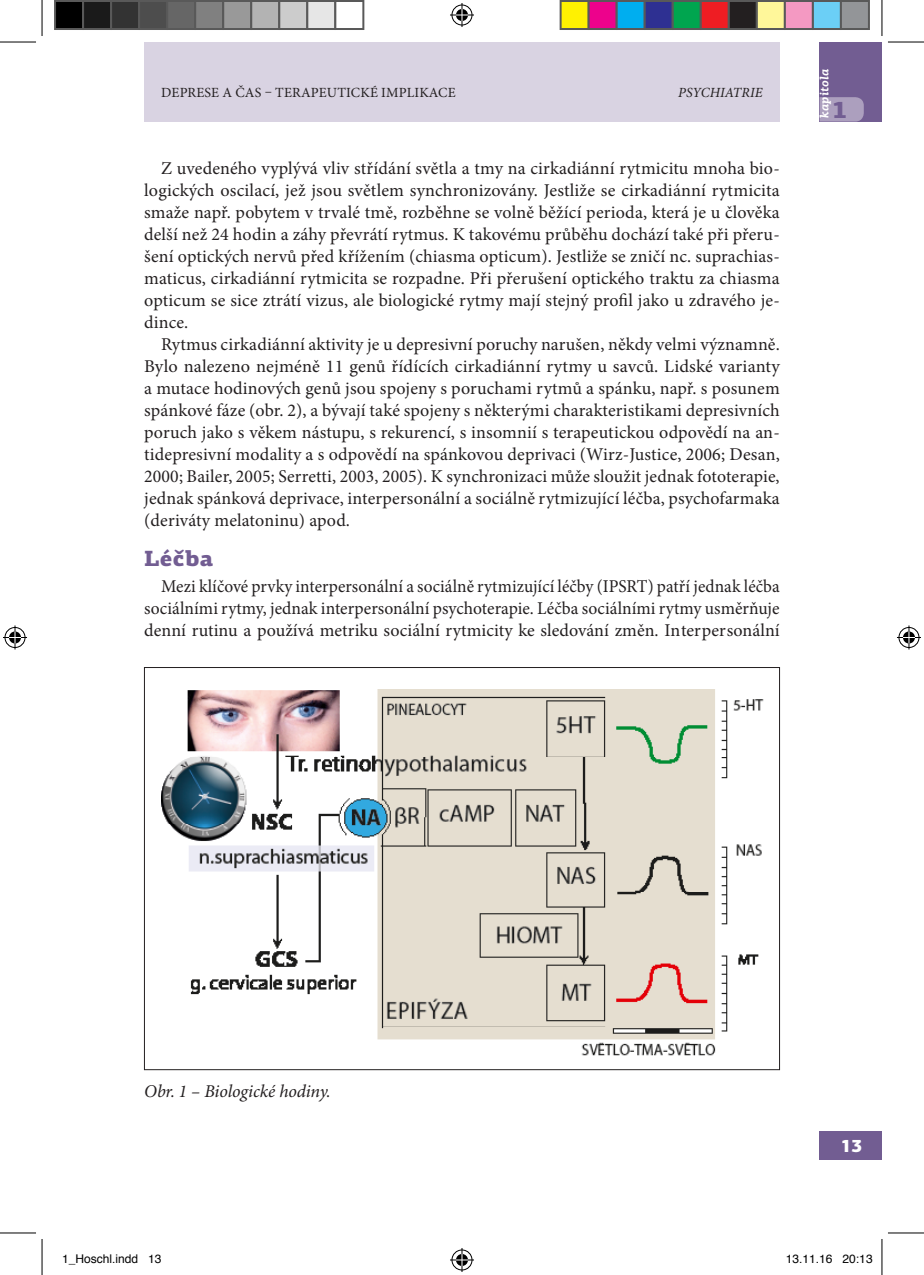
<style>
.page{position:relative;width:924px;height:1275px;background:#fff}
.page>*{position:absolute;margin:0;border:0;box-sizing:border-box;transform-origin:0 0}
.t1{font:900 24px "PF Agora Slab Pro";color:#725d92}
._1_1mezitit{font:900 22px "PF Agora Slab Pro";letter-spacing:.02em;color:#725d92}
.Minion_9_11{font:18px/22px "Minion Pro";letter-spacing:.005em;color:#231f20;text-align:justify}
.Minion_9_11-2{font:18px/22px "Minion Pro";letter-spacing:.005em;color:#231f20;text-align:justify;scale:.96 1}
.popisky_9_10_kurz{font:italic 18px "Minion Pro";letter-spacing:-.005em;color:#231f20}
._1_1mezitit-2{font:900 18px "PF Agora Sans Pro";color:#fff}
.t2{font:14px "Minion Pro";letter-spacing:.01em;color:#231f20}
.t3{font:italic 14px "Minion Pro";letter-spacing:.01em;color:#231f20}
.t4{font:12px "Helvetica";color:#000}
.t5{font:italic 700 12px "PF Agora Slab Pro";letter-spacing:.015em;color:#fff}
</style>
<div class="page">
<div style="left:819px;top:42px;width:62px;height:79px;background:#725d92"></div>
<div style="left:144px;top:42px;width:635px;height:79px;background:#d9d3e2"></div>
<svg style="left:819px;top:97px;width:44px;height:25px"></svg>
<div style="left:819px;top:1131px;width:62px;height:28px;background:#725d92"></div>
<img style="left:161px;top:689px;width:603px;height:367px">
<hr style="left:0;top:42px;width:36px;height:1px;background:#000">
<hr style="left:887px;top:42px;width:36px;height:1px;background:#000">
<hr style="left:0;top:1232px;width:36px;height:1px;background:#000">
<hr style="left:887px;top:1232px;width:36px;height:1px;background:#000">
<hr style="left:42px;top:0;width:1px;height:36px;background:#000">
<hr style="left:42px;top:1239px;width:1px;height:36px;background:#000">
<hr style="left:881px;top:0;width:1px;height:36px;background:#000">
<hr style="left:881px;top:1239px;width:1px;height:36px;background:#000">
<svg style="left:450px;top:3px;width:24px;height:24px"></svg>
<svg style="left:450px;top:1248px;width:24px;height:24px"></svg>
<svg style="left:3px;top:625px;width:24px;height:24px"></svg>
<svg style="left:897px;top:625px;width:23px;height:24px"></svg>
<div style="left:55px;top:1px;width:28px;height:28px;background:#000"></div>
<div style="left:54px;top:0;width:30px;height:30px;border:2px solid #595959"></div>
<div style="left:83px;top:1px;width:28px;height:28px;background:#1a1a1a"></div>
<div style="left:82px;top:0;width:30px;height:30px;border:2px solid #595959"></div>
<div style="left:111px;top:1px;width:28px;height:28px;background:#333"></div>
<div style="left:110px;top:0;width:30px;height:30px;border:2px solid #595959"></div>
<div style="left:139px;top:1px;width:28px;height:28px;background:#4d4d4d"></div>
<div style="left:138px;top:0;width:30px;height:30px;border:2px solid #595959"></div>
<div style="left:167px;top:1px;width:28px;height:28px;background:#666"></div>
<div style="left:166px;top:0;width:30px;height:30px;border:2px solid #595959"></div>
<div style="left:195px;top:1px;width:28px;height:28px;background:#808080"></div>
<div style="left:194px;top:0;width:30px;height:30px;border:2px solid #595959"></div>
<div style="left:223px;top:1px;width:28px;height:28px;background:#999"></div>
<div style="left:222px;top:0;width:30px;height:30px;border:2px solid #595959"></div>
<div style="left:251px;top:1px;width:28px;height:28px;background:#b3b3b3"></div>
<div style="left:250px;top:0;width:30px;height:30px;border:2px solid #595959"></div>
<div style="left:279px;top:1px;width:28px;height:28px;background:#ccc"></div>
<div style="left:278px;top:0;width:30px;height:30px;border:2px solid #595959"></div>
<div style="left:307px;top:1px;width:28px;height:28px;background:#e6e6e6"></div>
<div style="left:306px;top:0;width:30px;height:30px;border:2px solid #595959"></div>
<div style="left:334px;top:0;width:30px;height:30px;border:2px solid #595959"></div>
<div style="left:560px;top:1px;width:28px;height:28px;background:#fff101"></div>
<div style="left:559px;top:0;width:30px;height:30px;border:2px solid #595959"></div>
<div style="left:588px;top:1px;width:28px;height:28px;background:#ed028c"></div>
<div style="left:587px;top:0;width:30px;height:30px;border:2px solid #595959"></div>
<div style="left:616px;top:1px;width:28px;height:28px;background:#00aeef"></div>
<div style="left:615px;top:0;width:30px;height:30px;border:2px solid #595959"></div>
<div style="left:644px;top:1px;width:28px;height:28px;background:#2e3092"></div>
<div style="left:643px;top:0;width:30px;height:30px;border:2px solid #595959"></div>
<div style="left:672px;top:1px;width:28px;height:28px;background:#00a54f"></div>
<div style="left:671px;top:0;width:30px;height:30px;border:2px solid #595959"></div>
<div style="left:700px;top:1px;width:28px;height:28px;background:#ee1d23"></div>
<div style="left:699px;top:0;width:30px;height:30px;border:2px solid #595959"></div>
<div style="left:728px;top:1px;width:28px;height:28px;background:#231f20"></div>
<div style="left:727px;top:0;width:30px;height:30px;border:2px solid #595959"></div>
<div style="left:756px;top:1px;width:28px;height:28px;background:#fff79a"></div>
<div style="left:755px;top:0;width:30px;height:30px;border:2px solid #595959"></div>
<div style="left:784px;top:1px;width:28px;height:28px;background:#f499c2"></div>
<div style="left:783px;top:0;width:30px;height:30px;border:2px solid #595959"></div>
<div style="left:812px;top:1px;width:28px;height:28px;background:#6bcff6"></div>
<div style="left:811px;top:0;width:30px;height:30px;border:2px solid #595959"></div>
<div style="left:840px;top:1px;width:28px;height:28px;background:#939598"></div>
<div style="left:839px;top:0;width:30px;height:30px;border:2px solid #595959"></div>
<p class="t2" style="left:161px;top:83px;width:296px">DEPRESE A ČAS – TERAPEUTICKÉ IMPLIKACE</p>
<p class="t3" style="left:678px;top:84px;width:86px">PSYCHIATRIE</p>
<p class="Minion_9_11" style="left:144px;top:157px;width:636px;text-indent:17px">Z uvedeného vyplývá vliv střídání světla a tmy na cirkadiánní rytmicitu mnoha bio&shy;logických oscilací, jež jsou světlem synchronizovány. Jestliže se cirkadiánní rytmicita smaže např. pobytem v trvalé tmě, rozběhne se volně běžící perioda, která je u člověka delší než 24 hodin a záhy převrátí rytmus. K takovému průběhu dochází také při přeru&shy;šení optických nervů před křížením (chiasma opticum). Jestliže se zničí nc. suprachias&shy;maticus, cirkadiánní rytmicita se rozpadne. Při přerušení optického traktu za chiasma opticum se sice ztrátí vizus, ale biologické rytmy mají stejný profil jako u zdravého je&shy;dince.</p>
<p class="Minion_9_11" style="left:144px;top:333px;width:636px;text-indent:17px">Rytmus cirkadiánní aktivity je u depresivní poruchy narušen, někdy velmi významně.<br>Bylo nalezeno nejméně 11 genů řídících cirkadiánní rytmy u savců. Lidské varianty a mutace hodinových genů jsou spojeny s poruchami rytmů a spánku, např. s posunem spánkové fáze (obr. 2), a bývají také spojeny s některými charakteristikami depresivních poruch jako s věkem nástupu, s rekurencí, s insomnií s terapeutickou odpovědí na an&shy;tidepresivní modality a s odpovědí na spánkovou deprivaci (Wirz-Justice, 2006; Desan, 2000; Bailer, 2005; Serretti, 2003, 2005). K synchronizaci může sloužit jednak fototerapie, jednak spánková deprivace, interpersonální a sociálně rytmizující léčba, psychofarmaka (deriváty melatoninu) apod.</p>
<p class="_1_1mezitit" style="left:144px;top:544px;width:70px">Léčba</p>
<p class="Minion_9_11-2" style="left:144px;top:575px;width:663px;text-indent:17px">Mezi klíčové prvky interpersonální a sociálně rytmizující léčby (IPSRT) patří jednak léčba sociálními rytmy, jednak interpersonální psychoterapie. Léčba sociálními rytmy usměrňuje denní rutinu a používá metriku sociální rytmicity ke sledování změn. Interpersonální</p>
<p class="t5" style="left:816px;top:118px;width:51px;rotate:-90deg">kapitola</p>
<h1 class="t1" style="left:832px;top:94px;width:17px">1</h1>
<p class="popisky_9_10_kurz" style="left:144px;top:1080px;width:188px">Obr. 1 – Biologické hodiny.</p>
<p class="_1_1mezitit-2" style="left:840px;top:1133px;width:23px">13</p>
<p class="t4" style="left:62px;top:1249px;width:101px">1_Hoschl.indd 13</p>
<p class="t4" style="left:785px;top:1249px;width:88px">13.11.16 20:13</p>
</div>
